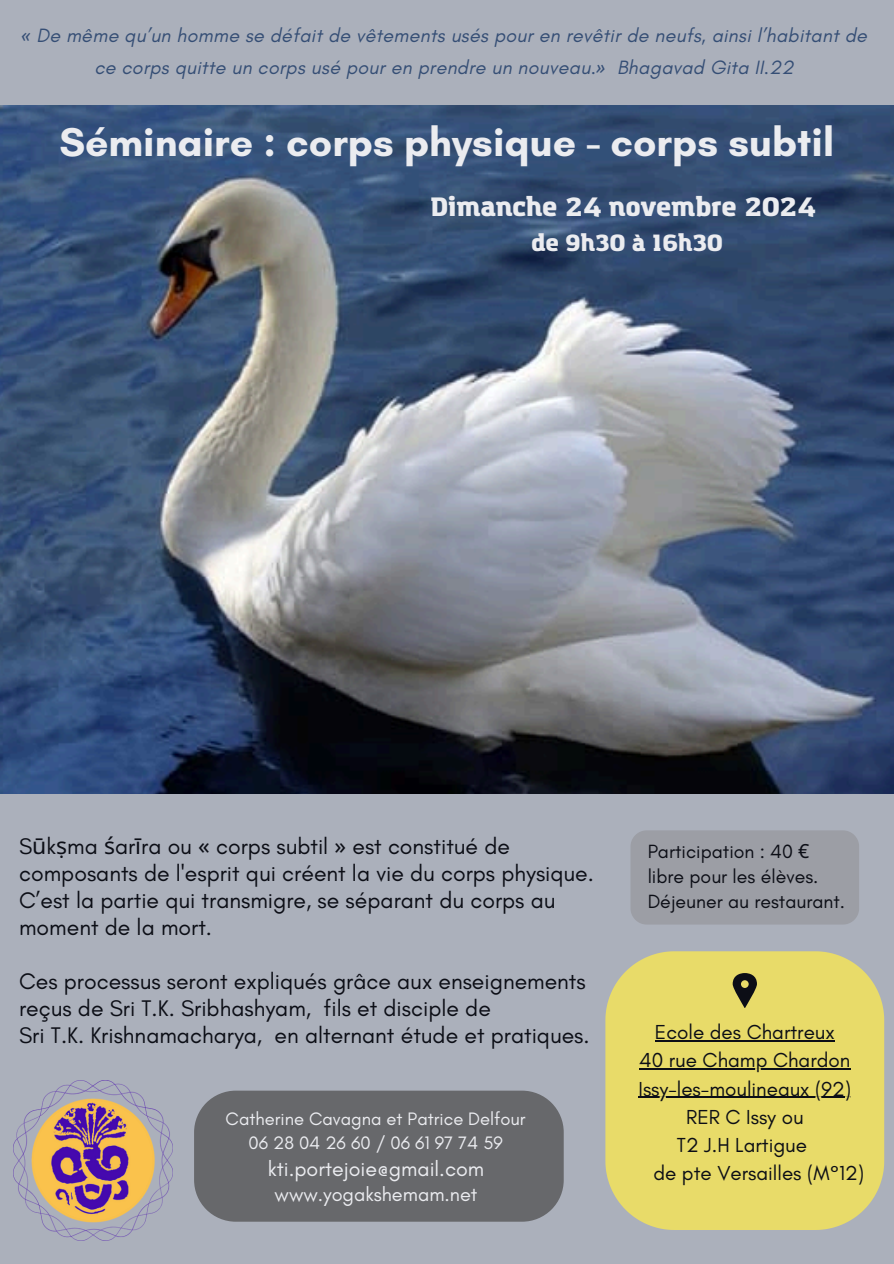
<style>
.page{position:relative;width:894px;height:1264px;background:#fff}
.page>*{position:absolute;margin:0;border:0;box-sizing:border-box;transform-origin:0 0}
.t1{font:700 40.95px "Glacial Indifference";color:#ebecf0}
.t2{font:900 26.1px "Amazing Grotesk";color:#ebecf0}
.t3{font:900 23.1px "Amazing Grotesk";color:#ebecf0}
.t4{font:22.95px/26.8px "Glacial Indifference";color:#0c0e16}
.t5{font:21.45px "Glacial Indifference";color:#ebecf0}
.t6{font:20.7px "Glacial Indifference";color:#0c0e16}
.t7{font:19.95px "Glacial Indifference";color:#ebecf0}
.t8{font:italic 19.65px/31.5px "Glacial Indifference";letter-spacing:.015em;color:#354e75;text-align:center}
.t9{font:19.5px/24.8px "Glacial Indifference";color:#0c0e16}
.t10{font:18.3px/23.7px "Glacial Indifference";color:#ebecf0;text-align:center}
.s1{font-family:"Noto Sans"}
</style>
<div class="page">
<div style="left:0;top:0;width:893px;height:1263px;background:#abb0bb"></div>
<div style="left:605px;top:951px;width:278px;height:278px;background:#e8db69"></div>
<svg style="left:732px;top:973px;width:24px;height:34px"></svg>
<img style="left:14px;top:1080px;width:159px;height:160px">
<img style="left:0;top:106px;width:893px;height:687px">
<div style="left:194px;top:1090px;width:369px;height:131px;background:#67686b"></div>
<div style="left:630px;top:830px;width:228px;height:94px;background:#9c9ea5"></div>
<hr style="left:654px;top:1040px;width:180px;height:1px;background:#0c0e16">
<hr style="left:639px;top:1068px;width:211px;height:1px;background:#0c0e16">
<hr style="left:638px;top:1096px;width:171px;height:1px;background:#0c0e16">
<hr style="left:809px;top:1096px;width:41px;height:1px;background:#0c0e16">
<p class="t8" style="left:21px;top:19px;width:846px"><span class="s1">«</span> De même qu’un homme se défait de vêtements usés pour en revêtir de neufs, ainsi l’habitant de ce corps quitte un corps usé pour en prendre un nouveau.<span class="s1">»</span> Bhagavad Gita II.22</p>
<h4 class="t1" style="left:59px;top:117px;width:776px">Séminaire : corps physique - corps subtil</h4>
<h3 class="t2" style="left:430px;top:196px;width:386px">Dimanche 24 novembre 2024</h3>
<h3 class="t3" style="left:531px;top:233px;width:192px">de 9h30 à 16h30</h3>
<h4 class="t4" style="left:19px;top:832px;width:576px">S<span class="s1">ū</span>k<span class="s1">ṣ</span>ma <span class="s1">ś</span>ar<span class="s1">ī</span>ra ou <span class="s1">«</span> corps subtil <span class="s1">»</span> est constitué de composants de l'esprit qui créent la vie du corps physique.<br>C’est la partie qui transmigre, se séparant du corps au moment de la mort.</h4>
<p class="t4" style="left:19px;top:967px;width:572px">Ces processus seront expliqués grâce aux enseignements reçus de Sri T.K. Sribhashyam, fils et disciple de<br>Sri T.K. Krishnamacharya, en alternant étude et pratiques.</p>
<p class="t10" style="left:225px;top:1106px;width:301px">Catherine Cavagna et Patrice Delfour<br>06 28 04 26 60 / 06 61 97 74 59</p>
<p class="t5" style="left:268px;top:1155px;width:218px">kti.portejoie@gmail.com</p>
<p class="t7" style="left:274px;top:1182px;width:204px">www.yogakshemam.net</p>
<p class="t9" style="left:647px;top:839px;width:199px">Participation : 40 <span class="s1">€ </span>libre pour les élèves.<br>Déjeuner au restaurant.</p>
<h1 class="t6" style="left:654px;top:1019px;width:181px">Ecole des Chartreux</h1>
<h2 class="t6" style="left:639px;top:1047px;width:212px">40 rue Champ Chardon</h2>
<p class="t6" style="left:638px;top:1075px;width:214px">Issy-les-moulineaux (92)</p>
<h3 class="t6" style="left:686px;top:1103px;width:119px">RER C Issy ou</h3>
<h3 class="t6" style="left:676px;top:1131px;width:132px">T2 J.H Lartigue</h3>
<h3 class="t6" style="left:653px;top:1160px;width:212px">de pte Versailles (M°12)</h3>
</div>
